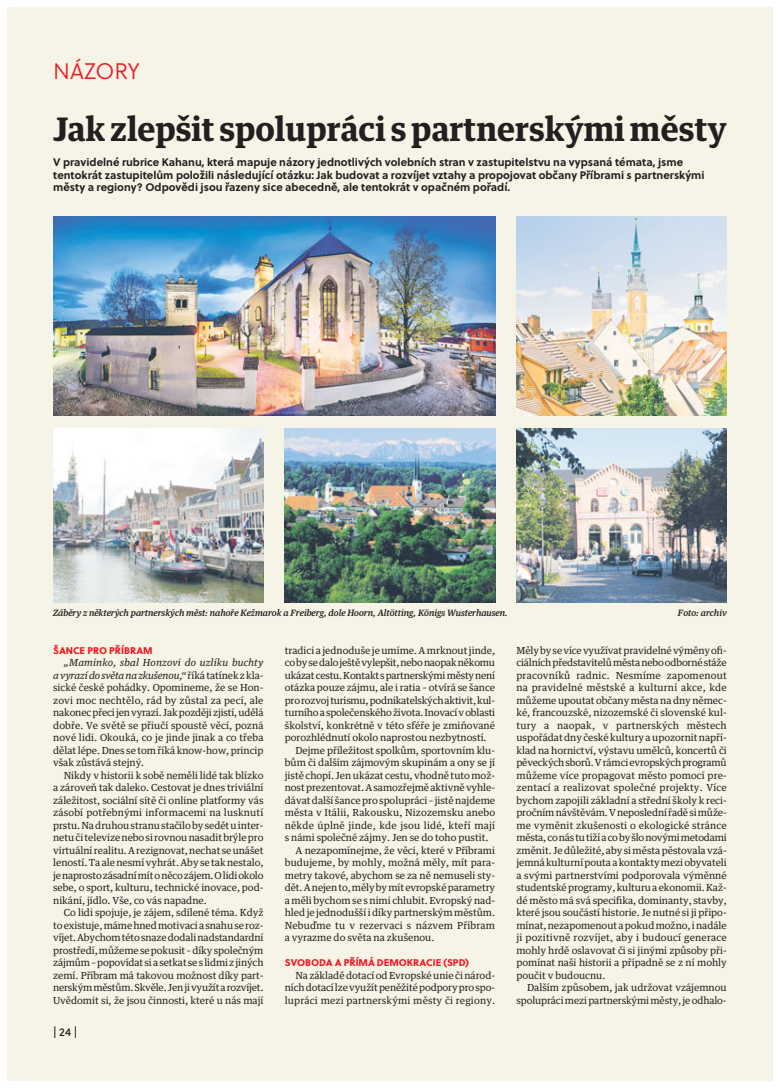
<style>
.page{position:relative;width:780px;height:1088px;background:#fff}
.page>*{position:absolute;margin:0;border:0;box-sizing:border-box;transform-origin:0 0}
.t1{font:700 32.5px "Guardian Text Egyp";color:#231f20}
.t2{font:22.5px "Soleil Lt";color:#ed1c24}
.t3{font:11.25px "Soleil Bk";color:#231f20}
.t4{font:700 11px/12.5px "Soleil";color:#231f20}
.t5{font:9.75px/12.5px "Guardian Text Egyp";letter-spacing:-.005em;color:#231f20;text-align:justify}
.t6{font:9.75px "Guardian Text Egyp";letter-spacing:-.025em;color:#231f20}
.t7{font:9.75px "Guardian Text Egyp";letter-spacing:.015em;color:#231f20}
.t8{font:9.75px "Soleil Xb";letter-spacing:-.005em;color:#ed1c24}
.t9{font:italic 500 8.75px "Guardian Text Egyp";color:#231f20}
.s1{font-style:italic}
</style>
<div class="page">
<div style="left:7px;top:7px;width:765px;height:1074px;background:#f6f4e6"></div>
<img style="left:53px;top:216px;width:442px;height:200px">
<img style="left:516px;top:216px;width:210px;height:200px">
<img style="left:516px;top:429px;width:210px;height:173px">
<img style="left:285px;top:429px;width:210px;height:173px">
<img style="left:53px;top:429px;width:210px;height:173px">
<h2 class="t2" style="left:53px;top:58px;width:88px">NÁZORY</h2>
<h1 class="t1" style="left:53px;top:115px;width:675px">Jak zlepšit spolupráci s partnerskými městy</h1>
<p class="t4" style="left:53px;top:157px;width:652px">V pravidelné rubrice Kahanu, která mapuje názory jednotlivých volebních stran v zastupitelstvu na vypsaná témata, jsme tentokrát zastupitelům položili následující otázku: Jak budovat a rozvíjet vztahy a propojovat občany Příbrami s partnerskými městy a regiony? Odpovědi jsou řazeny sice abecedně, ale tentokrát v opačném pořadí.</p>
<p class="t9" style="left:53px;top:609px;width:456px">Záběry z některých partnerských měst: nahoře Kežmarok a Freiberg, dole Hoorn, Altötting, Königs Wusterhausen.</p>
<p class="t9" style="left:678px;top:609px;width:50px">Foto: archiv</p>
<p class="t8" style="left:53px;top:645px;width:101px">ŠANCE PRO PŘÍBRAM</p>
<p class="t5" style="left:53px;top:657px;width:212px;text-indent:11px"><span class="s1">„Maminko, sbal Honzovi do uzlíku buchty a vyrazí do světa na zkušenou,“</span> říká tatínek z kla&shy;sické české pohádky. Opomineme, že se Hon&shy;zovi moc nechtělo, rád by zůstal za pecí, ale nakonec přeci jen vyrazí. Jak později zjistí, udělá dobře. Ve světě se přiučí spoustě věcí, pozná nové lidi. Okouká, co je jinde jinak a co třeba dělat lépe. Dnes se tom říká know-how, princip však zůstává stejný.</p>
<p class="t5" style="left:53px;top:770px;width:212px;text-indent:11px">Nikdy v historii k sobě neměli lidé tak blízko a zároveň tak daleko. Cestovat je dnes triviální záležitost, sociální sítě či online platformy vás zásobí potřebnými informacemi na lusknutí prstu. Na druhou stranu stačilo by sedět u inter&shy;netu či televize nebo si rovnou nasadit brýle pro virtuální realitu. A rezignovat, nechat se unášet leností. Ta ale nesmí vyhrát. Aby se tak nestalo, je naprosto zásadní mít oněco zájem. Olidi okolo sebe, o sport, kulturu, technické inovace, pod&shy;nikání, jídlo. Vše, co vás napadne.</p>
<p class="t5" style="left:53px;top:907px;width:212px;text-indent:11px">Co lidi spojuje, je zájem, sdílené téma. Když to existuje, máme hned motivaci a snahu se roz&shy;víjet. Abychom této snaze dodali nadstandardní prostředí, můžeme se pokusit – díky společným zájmům – popovídat si a setkat se s lidmi z jiných zemí. Příbram má takovou možnost díky part&shy;nerským městům. Skvěle. Jen ji využít arozvíjet.<br>Uvědomit si, že jsou činnosti, které u nás mají</p>
<p class="t3" style="left:53px;top:1026px;width:26px">| 24 |</p>
<p class="t5" style="left:285px;top:645px;width:212px">tradici a jednoduše je umíme. A mrknout jinde,</p>
<p class="t6" style="left:285px;top:658px;width:212px">co by se dalo ještě vylepšit, nebo naopak někomu</p>
<p class="t6" style="left:285px;top:671px;width:212px">ukázat cestu. Kontakt s partnerskými městy není</p>
<p class="t5" style="left:285px;top:682px;width:212px">otázka pouze zájmu, ale i ratia – otvírá se šance</p>
<p class="t6" style="left:285px;top:696px;width:212px">pro rozvoj turismu, podnikatelských aktivit, kul-</p>
<p class="t5" style="left:285px;top:707px;width:212px">turního aspolečenského života. Inovací voblasti</p>
<p class="t5" style="left:285px;top:720px;width:212px">školství, konkrétně v této sféře je zmiňované</p>
<p class="t5" style="left:285px;top:732px;width:203px">porozhlédnutí okolo naprostou nezbytností.</p>
<p class="t5" style="left:295px;top:745px;width:201px">Dejme příležitost spolkům, sportovním klu-</p>
<p class="t5" style="left:285px;top:757px;width:212px">bům či dalším zájmovým skupinám a ony se jí</p>
<p class="t5" style="left:285px;top:770px;width:212px">jistě chopí. Jen ukázat cestu, vhodně tuto mož-</p>
<p class="t5" style="left:285px;top:782px;width:212px">nost prezentovat. A samozřejmě aktivně vyhle-</p>
<p class="t5" style="left:285px;top:795px;width:212px">dávat další šance pro spolupráci – jistě najdeme</p>
<p class="t5" style="left:285px;top:807px;width:212px">města v Itálii, Rakousku, Nizozemsku anebo</p>
<p class="t7" style="left:285px;top:821px;width:212px">někde úplně jinde, kde jsou lidé, kteří mají</p>
<p class="t5" style="left:285px;top:832px;width:205px">s námi společné zájmy. Jen se do toho pustit.</p>
<p class="t5" style="left:295px;top:845px;width:201px">A nezapomínejme, že věci, které v Příbrami</p>
<p class="t5" style="left:285px;top:857px;width:212px">budujeme, by mohly, možná měly, mít para-</p>
<p class="t5" style="left:285px;top:870px;width:212px">metry takové, abychom se za ně nemuseli sty-</p>
<p class="t5" style="left:285px;top:882px;width:212px">dět. A nejen to, měly by mít evropské parametry</p>
<p class="t5" style="left:285px;top:895px;width:212px">a měli bychom se s nimi chlubit. Evropský nad-</p>
<p class="t5" style="left:285px;top:907px;width:212px">hled je jednodušší i díky partnerským městům.</p>
<p class="t7" style="left:285px;top:921px;width:212px">Nebuďme tu v rezervaci s názvem Příbram</p>
<p class="t5" style="left:285px;top:932px;width:151px">a vyrazme do světa na zkušenou.</p>
<p class="t8" style="left:285px;top:957px;width:186px">SVOBODA A PŘÍMÁ DEMOKRACIE (SPD)</p>
<p class="t5" style="left:285px;top:970px;width:212px;text-indent:11px">Na základě dotací od Evropské unie či národ&shy;ních dotací lze využít peněžité podpory pro spo&shy;lupráci mezi partnerskými městy či regiony.</p>
<p class="t5" style="left:516px;top:645px;width:212px">Měly by se více využívat pravidelné výměny ofi&shy;ciálních představitelů města nebo odborné stáže pracovníků radnic. Nesmíme zapomenout na pravidelné městské a kulturní akce, kde můžeme upoutat občany města na dny němec&shy;ké, francouzské, nizozemské či slovenské kul&shy;tury a naopak, v partnerských městech uspořádat dny české kultury a upozornit napří&shy;klad na hornictví, výstavu umělců, koncertů či pěveckých sborů. Vrámci evropských programů můžeme více propagovat město pomocí pre&shy;zentací a realizovat společné projekty. Více bychom zapojili základní a střední školy k reci&shy;pročním návštěvám. V neposlední řadě si může&shy;me vyměnit zkušenosti o ekologické stránce města, co nás tu tíží aco by šlo novými metodami změnit. Je důležité, aby si města pěstovala vzá&shy;jemná kulturní pouta a kontakty mezi obyvateli a svými partnerstvími podporovala výměnné studentské programy, kulturu a ekonomii. Kaž&shy;dé město má svá specifika, dominanty, stavby, které jsou součástí historie. Je nutné si ji připo&shy;mínat, nezapomenout a pokud možno, i nadále ji pozitivně rozvíjet, aby i budoucí generace mohly hrdě oslavovat či si jinými způsoby při&shy;pomínat naši historii a případně se z ní mohly poučit v budoucnu.</p>
<p class="t5" style="left:516px;top:982px;width:212px;text-align:right">Dalším způsobem, jak udržovat vzájemnou spolupráci mezi partnerskými městy, je odhalo-</p>
</div>
